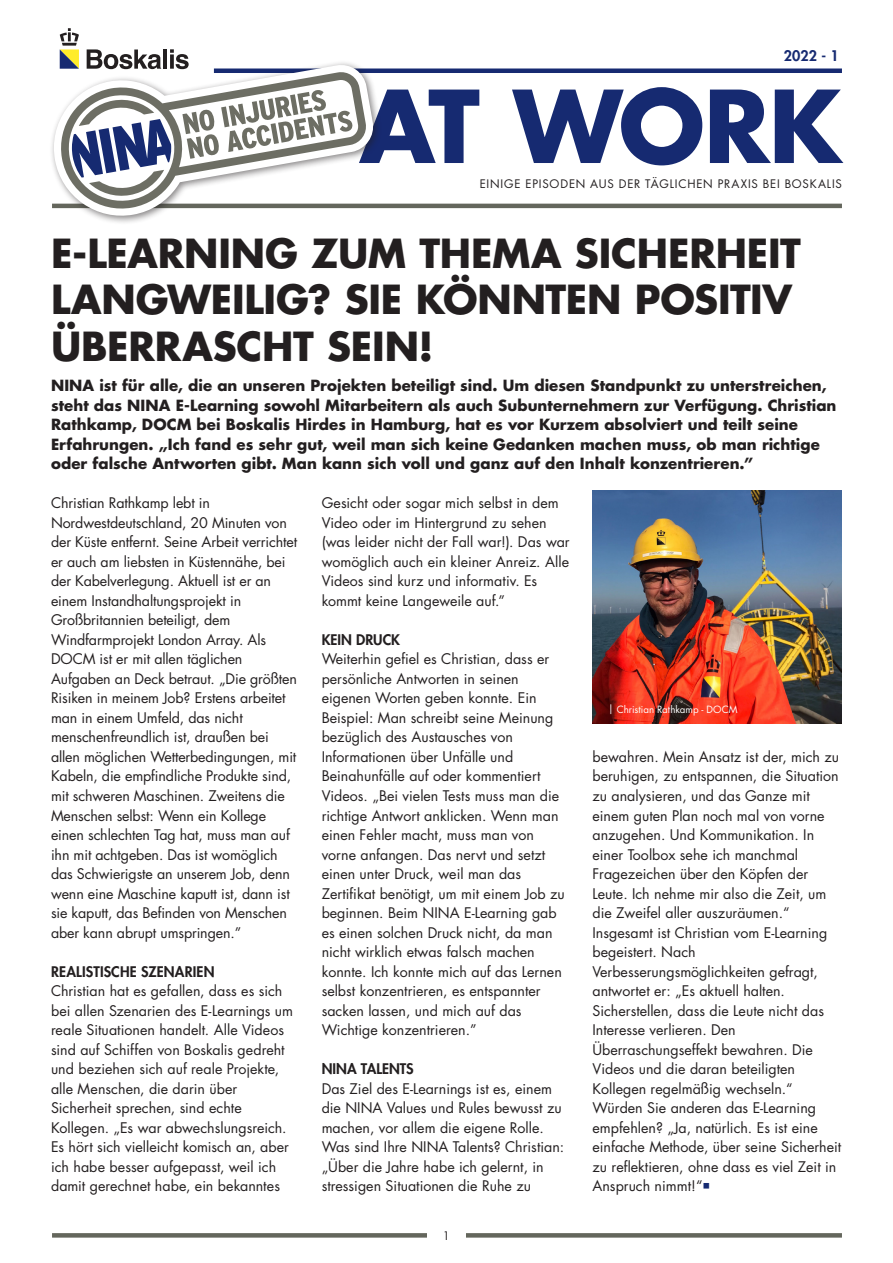
<style>
.page{position:relative;width:893px;height:1263px;background:#fff}
.page>*{position:absolute;margin:0;border:0;box-sizing:border-box;transform-origin:0 0}
._002_BOS_Heading_2_C{font:700 97.35px "Futura Std";letter-spacing:-.025em;color:#162a71}
._002_BOS_Heading_2_C-2{font:700 39px/46.5px "Futura Std";letter-spacing:-.005em;color:#231f20}
._000_BOS_Introductio{font:700 15px/19.5px "Futura Std";color:#231f20}
._005_BOS_Body___No_H{font:14.25px/19.5px "Futura Std";color:#231f20}
._000_BOS_Introductio-2{font:800 14.25px "Futura Std";letter-spacing:.005em;color:#231f20}
._000_BOS_Introductio-3{font:800 14.25px "Futura Std";color:#162a71}
._002_BOS_Heading_2_C-3{font:11.4px "Futura Std";letter-spacing:.07em;color:#231f20}
.Onderschrift{font:9.75px "Futura Std";letter-spacing:.005em;color:#fff}
.s1{color:#162a71}
</style>
<div class="page">
<div style="left:214px;top:68px;width:628px;height:5px;background:#162a71"></div>
<hr style="left:52px;top:204px;width:790px;height:4px;background:#64665c">
<svg style="left:52px;top:1233px;width:790px;height:4px;background:#686a61"></svg>
<div style="left:49px;top:61px;width:333px;height:164px;background:#231f20;opacity:.55"></div>
<svg style="left:52px;top:64px;width:323px;height:153px"></svg>
<svg style="left:59px;top:28px;width:308px;height:182px"></svg>
<div style="left:427px;top:1222px;width:38px;height:26px;background:#fff"></div>
<img style="left:592px;top:490px;width:250px;height:234px">
<p class="_000_BOS_Introductio-3" style="left:784px;top:46px;width:56px">2022 - 1</p>
<p class="_002_BOS_Heading_2_C" style="left:359px;top:62px;width:484px">AT WORK</p>
<p class="_002_BOS_Heading_2_C-3" style="left:480px;top:177px;width:364px">EINIGE EPISODEN AUS DER TÄGLICHEN PRAXIS BEI BOSKALIS</p>
<p class="_002_BOS_Heading_2_C-2" style="left:51px;top:229px;width:751px">E-LEARNING ZUM THEMA SICHERHEIT<br>LANGWEILIG? SIE KÖNNTEN POSITIV<br>ÜBERRASCHT SEIN!</p>
<p class="_000_BOS_Introductio" style="left:51px;top:376px;width:787px">NINA ist für alle, die an unseren Projekten beteiligt sind. Um diesen Standpunkt zu unterstreichen, steht das NINA E-Learning sowohl Mitarbeitern als auch Subunternehmern zur Verfügung. Christian Rathkamp, DOCM bei Boskalis Hirdes in Hamburg, hat es vor Kurzem absolviert und teilt seine Erfahrungen. „Ich fand es sehr gut, weil man sich keine Gedanken machen muss, ob man richtige oder falsche Antworten gibt. Man kann sich voll und ganz auf den Inhalt konzentrieren.”</p>
<p class="_005_BOS_Body___No_H" style="left:322px;top:494px;width:250px">Gesicht oder sogar mich selbst in dem Video oder im Hintergrund zu sehen (was leider nicht der Fall war!). Das war womöglich auch ein kleiner Anreiz. Alle Videos sind kurz und informativ. Es kommt keine Langeweile auf.”</p>
<p class="_000_BOS_Introductio-2" style="left:322px;top:631px;width:80px">KEIN DRUCK</p>
<p class="_005_BOS_Body___No_H" style="left:322px;top:650px;width:245px">Weiterhin gefiel es Christian, dass er persönliche Antworten in seinen eigenen Worten geben konnte. Ein Beispiel: Man schreibt seine Meinung bezüglich des Austausches von Informationen über Unfälle und Beinahunfälle auf oder kommentiert Videos. „Bei vielen Tests muss man die richtige Antwort anklicken. Wenn man einen Fehler macht, muss man von vorne anfangen. Das nervt und setzt einen unter Druck, weil man das Zertifikat benötigt, um mit einem Job zu beginnen. Beim NINA E-Learning gab es einen solchen Druck nicht, da man nicht wirklich etwas falsch machen konnte. Ich konnte mich auf das Lernen selbst konzentrieren, es entspannter sacken lassen, und mich auf das Wichtige konzentrieren.”</p>
<p class="_000_BOS_Introductio-2" style="left:322px;top:1060px;width:94px">NINA TALENTS</p>
<p class="_005_BOS_Body___No_H" style="left:322px;top:1079px;width:244px">Das Ziel des E-Learnings ist es, einem die NINA Values und Rules bewusst zu machen, vor allem die eigene Rolle.<br>Was sind Ihre NINA Talents? Christian: „Über die Jahre habe ich gelernt, in stressigen Situationen die Ruhe zu</p>
<p class="_005_BOS_Body___No_H" style="left:51px;top:494px;width:248px">Christian Rathkamp lebt in Nordwestdeutschland, 20 Minuten von der Küste entfernt. Seine Arbeit verrichtet er auch am liebsten in Küstennähe, bei der Kabelverlegung. Aktuell ist er an einem Instandhaltungsprojekt in Großbritannien beteiligt, dem Windfarmprojekt London Array. Als DOCM ist er mit allen täglichen Aufgaben an Deck betraut. „Die größten Risiken in meinem Job? Erstens arbeitet man in einem Umfeld, das nicht menschenfreundlich ist, draußen bei allen möglichen Wetterbedingungen, mit Kabeln, die empfindliche Produkte sind, mit schweren Maschinen. Zweitens die Menschen selbst: Wenn ein Kollege einen schlechten Tag hat, muss man auf ihn mit achtgeben. Das ist womöglich das Schwierigste an unserem Job, denn wenn eine Maschine kaputt ist, dann ist sie kaputt, das Befinden von Menschen aber kann abrupt umspringen.”</p>
<p class="_000_BOS_Introductio-2" style="left:51px;top:962px;width:165px">REALISTISCHE SZENARIEN</p>
<p class="_005_BOS_Body___No_H" style="left:51px;top:981px;width:244px">Christian hat es gefallen, dass es sich bei allen Szenarien des E-Learnings um reale Situationen handelt. Alle Videos sind auf Schiffen von Boskalis gedreht und beziehen sich auf reale Projekte, alle Menschen, die darin über Sicherheit sprechen, sind echte Kollegen. „Es war abwechslungsreich.<br>Es hört sich vielleicht komisch an, aber ich habe besser aufgepasst, weil ich damit gerechnet habe, ein bekanntes</p>
<p class="Onderschrift" style="left:608px;top:703px;width:131px">| Christian Rathkamp - DOCM</p>
<p class="_005_BOS_Body___No_H" style="left:592px;top:747px;width:248px">bewahren. Mein Ansatz ist der, mich zu beruhigen, zu entspannen, die Situation zu analysieren, und das Ganze mit einem guten Plan noch mal von vorne anzugehen. Und Kommunikation. In einer Toolbox sehe ich manchmal Fragezeichen über den Köpfen der Leute. Ich nehme mir also die Zeit, um die Zweifel aller auszuräumen.“</p>
<p class="_005_BOS_Body___No_H" style="left:592px;top:923px;width:250px">Insgesamt ist Christian vom E-Learning begeistert. Nach Verbesserungsmöglichkeiten gefragt, antwortet er: „Es aktuell halten.<br>Sicherstellen, dass die Leute nicht das Interesse verlieren. Den Überraschungseffekt bewahren. Die Videos und die daran beteiligten Kollegen regelmäßig wechseln.“ Würden Sie anderen das E-Learning empfehlen? „Ja, natürlich. Es ist eine einfache Methode, über seine Sicherheit zu reflektieren, ohne dass es viel Zeit in Anspruch nimmt!“<span class="s1">○</span></p>
<p class="_002_BOS_Heading_2_C-3" style="left:443px;top:1228px;width:9px">1</p>
</div>
